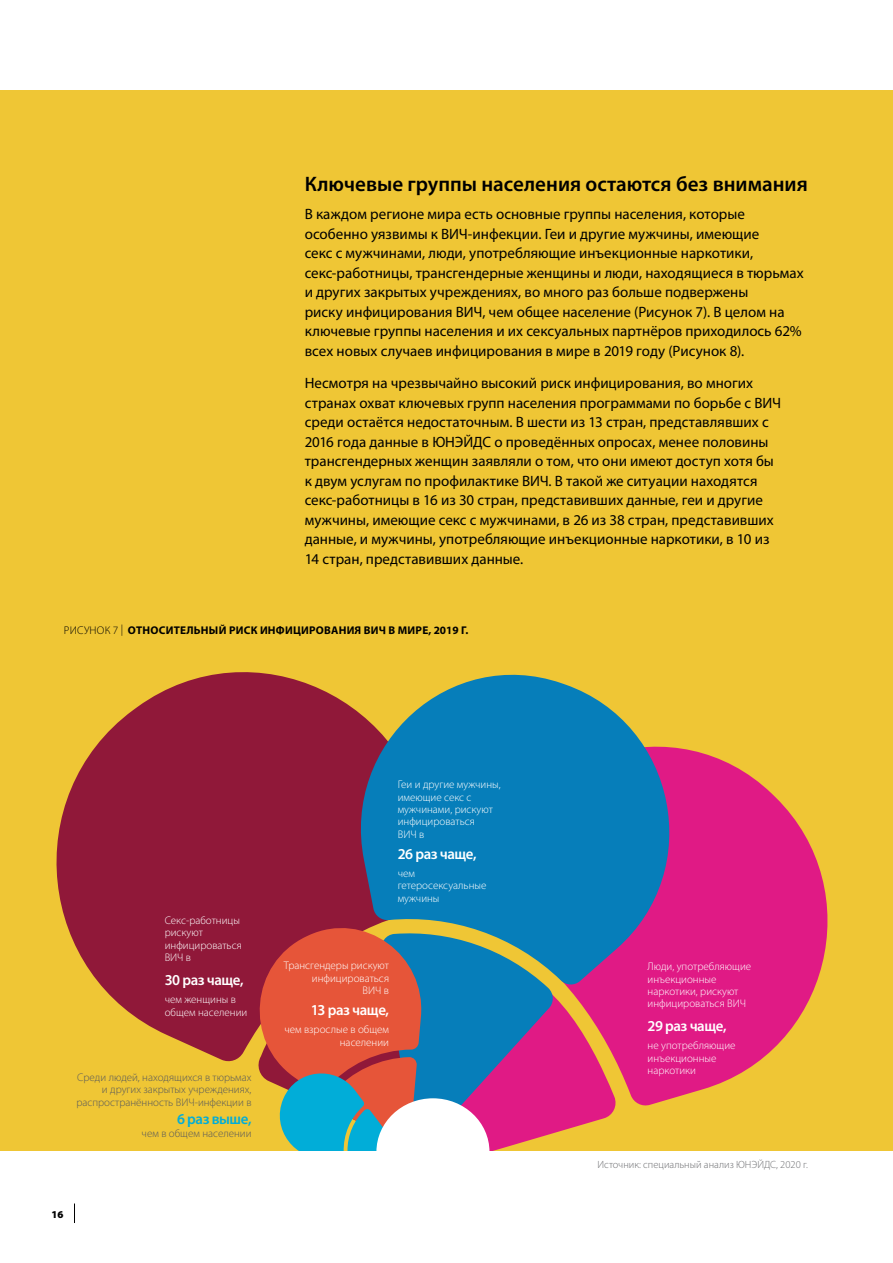
<style>
.page{position:relative;width:893px;height:1263px;background:#fff}
.page>*{position:absolute;margin:0;border:0;box-sizing:border-box;transform-origin:0 0}
.t1{font:600 21px "Myriad Pro";color:#000}
.t2{font:600 15.15px "Myriad Pro";letter-spacing:-.03em;color:#fff}
.t3{font:600 15.15px "Myriad Pro";letter-spacing:-.03em;color:#01add8}
.t4{font:15px/19.5px "Myriad Pro";color:#000}
.t5{font:700 11.25px "Myriad Pro";letter-spacing:.02em;color:#000}
.t6{font:300 11.1px/12.5px "Myriad Pro";color:#fff}
.t7{font:300 11.1px/12.5px "Myriad Pro";color:#58595b;text-align:right}
.t8{font:300 10.5px "Myriad Pro";color:#6d6e71}
.t9{font:900 10.5px "Myriad Pro";color:#000}
.s1{font-weight:300}
</style>
<div class="page">
<svg style="left:74px;top:1203px;width:1px;height:20px"></svg>
<div style="left:0;top:91px;width:893px;height:1060px;background:#efc635"></div>
<svg style="left:56px;top:672px;width:285px;height:390px;fill:#901839"></svg>
<svg style="left:618px;top:754px;width:210px;height:352px;fill:#e01a85"></svg>
<svg style="left:341px;top:674px;width:365px;height:312px;background:#4b7399"></svg>
<svg style="left:243px;top:910px;width:375px;height:241px;background:#946d7c"></svg>
<h1 class="t1" style="left:305px;top:170px;width:505px">Ключевые группы населения остаются без внимания</h1>
<p class="t4" style="left:305px;top:204px;width:500px">В каждом регионе мира есть основные группы населения, которые особенно уязвимы к ВИЧ-инфекции. Геи и другие мужчины, имеющие<br>секс с мужчинами, люди, употребляющие инъекционные наркотики, секс-работницы, трансгендерные женщины и люди, находящиеся в тюрьмах и других закрытых учреждениях, во много раз больше подвержены<br>риску инфицирования ВИЧ, чем общее население (Рисунок 7). В целом на ключевые группы населения и их сексуальных партнёров приходилось 62% всех новых случаев инфицирования в мире в 2019 году (Рисунок 8).</p>
<p class="t4" style="left:305px;top:373px;width:478px">Несмотря на чрезвычайно высокий риск инфицирования, во многих странах охват ключевых групп населения программами по борьбе с ВИЧ среди остаётся недостаточным. В шести из 13 стран, представлявших с 2016 года данные в ЮНЭЙДС о проведённых опросах, менее половины трансгендерных женщин заявляли о том, что они имеют доступ хотя бы к двум услугам по профилактике ВИЧ. В такой же ситуации находятся секс-работницы в 16 из 30 стран, представивших данные, геи и другие мужчины, имеющие секс с мужчинами, в 26 из 38 стран, представивших данные, и мужчины, употребляющие инъекционные наркотики, в 10 из 14 стран, представивших данные.</p>
<p class="t5" style="left:64px;top:623px;width:406px"><span class="s1">РИСУНОК 7 |</span> ОТНОСИТЕЛЬНЫЙ РИСК ИНФИЦИРОВАНИЯ ВИЧ В МИРЕ, 2019 Г.</p>
<p class="t6" style="left:165px;top:914px;width:79px">Секс-работницы рискуют инфицироваться<br>ВИЧ в</p>
<p class="t2" style="left:165px;top:970px;width:81px">30 раз чаще,</p>
<p class="t6" style="left:165px;top:993px;width:84px">чем женщины в общем населении</p>
<p class="t7" style="left:76px;top:1071px;width:177px">Среди людей, находящихся в тюрьмах и других закрытых учреждениях, распространённость ВИЧ-инфекции в</p>
<p class="t3" style="left:177px;top:1109px;width:76px">6 раз выше,</p>
<p class="t7" style="left:142px;top:1126px;width:111px">чем в общем населении</p>
<p class="t9" style="left:51px;top:1207px;width:14px">16</p>
<p class="t6" style="left:398px;top:778px;width:104px">Геи и другие мужчины, имеющие секс с мужчинами, рискуют инфицироваться<br>ВИЧ в</p>
<p class="t2" style="left:398px;top:844px;width:80px">26 раз чаще,</p>
<p class="t6" style="left:398px;top:867px;width:90px">чем гетеросексуальные мужчины</p>
<p class="t6" style="left:284px;top:959px;width:107px;text-align:right">Трансгендеры рискуют инфицироваться<br>ВИЧ в</p>
<p class="t2" style="left:311px;top:1000px;width:80px">13 раз чаще,</p>
<p class="t6" style="left:284px;top:1023px;width:106px;text-align:right">чем взрослые в общем населении</p>
<p class="t6" style="left:648px;top:960px;width:105px">Люди, употребляющие инъекционные наркотики, рискуют инфицироваться ВИЧ</p>
<p class="t2" style="left:648px;top:1016px;width:80px">29 раз чаще,</p>
<p class="t6" style="left:648px;top:1039px;width:89px">не употребляющие инъекционные наркотики</p>
<p class="t8" style="left:597px;top:1158px;width:212px">Источник: специальный анализ ЮНЭЙДС, 2020 г.</p>
</div>
